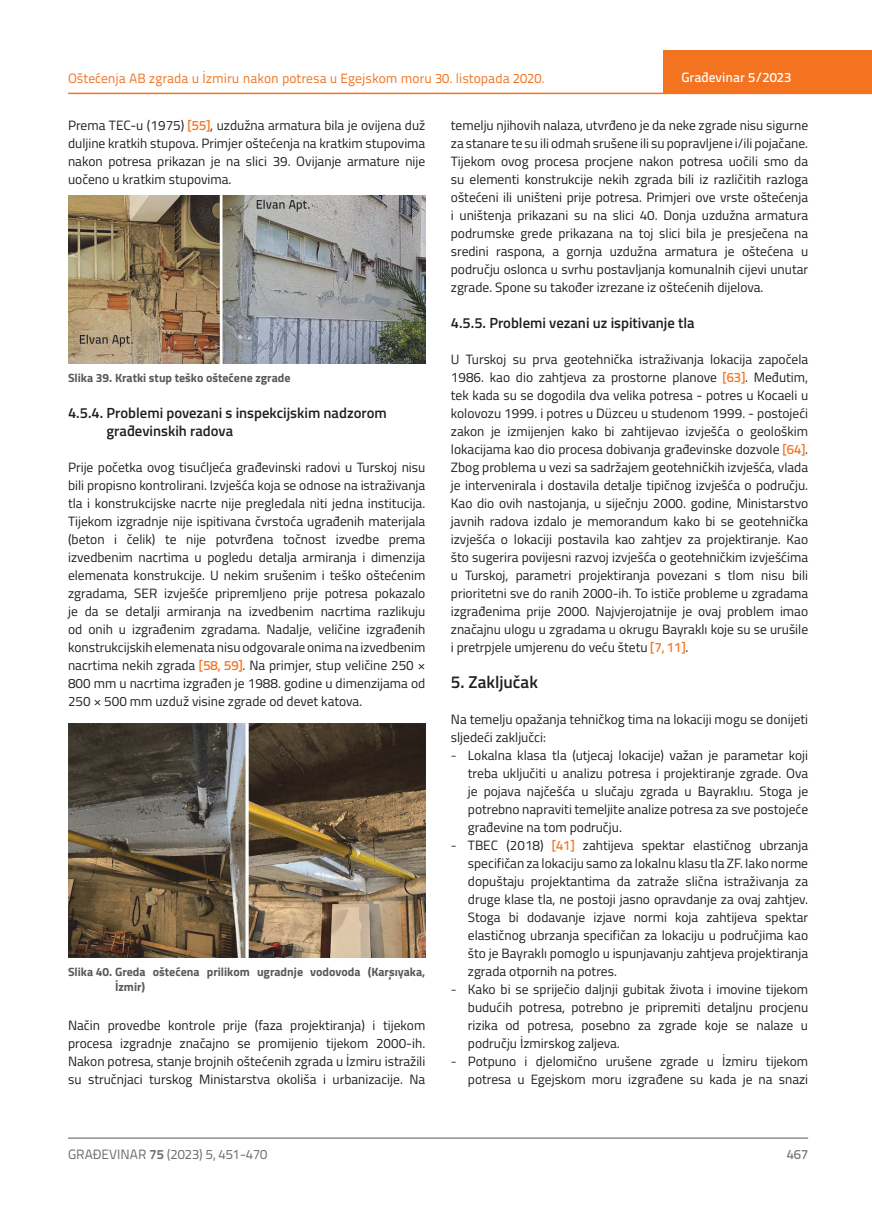
<style>
.page{position:relative;width:872px;height:1212px;background:#fff}
.page>*{position:absolute;margin:0;border:0;box-sizing:border-box;transform-origin:0 0}
.t1{font:600 17.25px "Titillium";color:#231f20}
.t2{font:600 14.7px/18px "Titillium";color:#231f20}
.t3{font:13.5px/18px "Titillium";color:#231f20;text-align:justify}
.t4{font:13.5px "Titillium Text 22 L";color:#f47321}
.t5{font:13.5px "Titillium Text 22 L";color:#6c6d70}
.t6{font:500 13.5px "Titillium Text 22 L";color:#fff}
.t7{font:500 13.5px "Titillium Text 22 L";color:#787a7d}
.t8{font:700 12px/15px "Titillium";color:#57585a}
.s1{font-family:"Titillium Text 22 L";font-weight:500;color:#f47321}
.s2{font-family:"Titillium Text 22 L";font-weight:300}
.s3{font-weight:700}
</style>
<div class="page">
<hr style="left:68px;top:93px;width:804px;height:1px;background:#f47321">
<div style="left:663px;top:50px;width:209px;height:44px;background:#f47321"></div>
<hr style="left:68px;top:1138px;width:740px;height:1px;background:#57585a">
<img style="left:68px;top:196px;width:357px;height:168px">
<img style="left:68px;top:723px;width:357px;height:234px">
<p class="t4" style="left:68px;top:68px;width:478px">Oštećenja AB zgrada u İzmiru nakon potresa u Egejskom moru 30. listopada 2020.</p>
<p class="t3" style="left:68px;top:115px;width:359px">Prema TEC-u (1975) <span class="s1">[55]</span>, uzdužna armatura bila je ovijena duž duljine kratkih stupova. Primjer oštećenja na kratkim stupovima nakon potresa prikazan je na slici 39. Ovijanje armature nije uočeno u kratkim stupovima.</p>
<p class="t6" style="left:681px;top:67px;width:111px">Građevinar 5/2023</p>
<p class="t3" style="left:451px;top:115px;width:359px">temelju njihovih nalaza, utvrđeno je da neke zgrade nisu sigurne za stanare te su ili odmah srušene ili su popravljene i/ili pojačane.<br>Tijekom ovog procesa procjene nakon potresa uočili smo da su elementi konstrukcije nekih zgrada bili iz različitih razloga oštećeni ili uništeni prije potresa. Primjeri ove vrste oštećenja i uništenja prikazani su na slici 40. Donja uzdužna armatura podrumske grede prikazana na toj slici bila je presječena na sredini raspona, a gornja uzdužna armatura je oštećena u području oslonca u svrhu postavljanja komunalnih cijevi unutar zgrade. Spone su također izrezane iz oštećenih dijelova.</p>
<p class="t2" style="left:451px;top:313px;width:245px">4.5.5. Problemi vezani uz ispitivanje tla</p>
<p class="t3" style="left:451px;top:349px;width:359px">U Turskoj su prva geotehnička istraživanja lokacija započela 1986. kao dio zahtjeva za prostorne planove <span class="s1">[63]</span>. Međutim, tek kada su se dogodila dva velika potresa - potres u Kocaeli u kolovozu 1999. i potres u Düzceu u studenom 1999. - postojeći zakon je izmijenjen kako bi zahtijevao izvješća o geološkim lokacijama kao dio procesa dobivanja građevinske dozvole <span class="s1">[64]</span>.<br>Zbog problema u vezi sa sadržajem geotehničkih izvješća, vlada je intervenirala i dostavila detalje tipičnog izvješća o području.<br>Kao dio ovih nastojanja, u siječnju 2000. godine, Ministarstvo javnih radova izdalo je memorandum kako bi se geotehnička izvješća o lokaciji postavila kao zahtjev za projektiranje. Kao što sugerira povijesni razvoj izvješća o geotehničkim izvješćima u Turskoj, parametri projektiranja povezani s tlom nisu bili prioritetni sve do ranih 2000-ih. To ističe probleme u zgradama izgrađenima prije 2000. Najvjerojatnije je ovaj problem imao značajnu ulogu u zgradama u okrugu Bayraklı koje su se urušile i pretrpjele umjerenu do veću štetu <span class="s1">[7, 11]</span>.</p>
<p class="t1" style="left:451px;top:669px;width:89px">5. Zaključak</p>
<p class="t3" style="left:451px;top:710px;width:359px">Na temelju opažanja tehničkog tima na lokaciji mogu se donijeti sljedeći zaključci:</p>
<p class="t3" style="left:468px;top:746px;width:342px;text-indent:-17px"><span class="s2">-</span> Lokalna klasa tla (utjecaj lokacije) važan je parametar koji treba uključiti u analizu potresa i projektiranje zgrade. Ova je pojava najčešća u slučaju zgrada u Bayraklıu. Stoga je potrebno napraviti temeljite analize potresa za sve postojeće građevine na tom području.</p>
<p class="t3" style="left:468px;top:836px;width:342px;text-indent:-17px"><span class="s2">-</span> TBEC (2018) <span class="s1">[41]</span> zahtijeva spektar elastičnog ubrzanja specifičan za lokaciju samo za lokalnu klasu tla ZF. Iako norme dopuštaju projektantima da zatraže slična istraživanja za druge klase tla, ne postoji jasno opravdanje za ovaj zahtjev.<br>Stoga bi dodavanje izjave normi koja zahtijeva spektar elastičnog ubrzanja specifičan za lokaciju u područjima kao što je Bayraklı pomoglo u ispunjavanju zahtjeva projektiranja zgrada otpornih na potres.</p>
<p class="t3" style="left:468px;top:980px;width:342px;text-indent:-17px"><span class="s2">-</span> Kako bi se spriječio daljnji gubitak života i imovine tijekom budućih potresa, potrebno je pripremiti detaljnu procjenu rizika od potresa, posebno za zgrade koje se nalaze u području İzmirskog zaljeva.</p>
<p class="t3" style="left:451px;top:1052px;width:359px;text-align:right"><span class="s2">-</span> Potpuno i djelomično urušene zgrade u İzmiru tijekom potresa u Egejskom moru izgrađene su kada je na snazi</p>
<p class="t8" style="left:68px;top:369px;width:224px">Slika 39. Kratki stup teško oštećene zgrade</p>
<p class="t2" style="left:107px;top:403px;width:282px;text-indent:-38px">4.5.4. Problemi povezani s inspekcijskim nadzorom građevinskih radova</p>
<p class="t3" style="left:68px;top:457px;width:359px">Prije početka ovog tisućljeća građevinski radovi u Turskoj nisu bili propisno kontrolirani. Izvješća koja se odnose na istraživanja tla i konstrukcijske nacrte nije pregledala niti jedna institucija.<br>Tijekom izgradnje nije ispitivana čvrstoća ugrađenih materijala (beton i čelik) te nije potvrđena točnost izvedbe prema izvedbenim nacrtima u pogledu detalja armiranja i dimenzija elemenata konstrukcije. U nekim srušenim i teško oštećenim zgradama, SER izvješće pripremljeno prije potresa pokazalo je da se detalji armiranja na izvedbenim nacrtima razlikuju od onih u izgrađenim zgradama. Nadalje, veličine izgrađenih konstrukcijskih elemenata nisu odgovarale onima na izvedbenim nacrtima nekih zgrada <span class="s1">[58, 59]</span>. Na primjer, stup veličine 250 × 800 mm u nacrtima izgrađen je 1988. godine u dimenzijama od 250 × 500 mm uzduž visine zgrade od devet katova.</p>
<p class="t8" style="left:115px;top:964px;width:312px;text-indent:-47px">Slika 40. Greda oštećena prilikom ugradnje vodovoda (Karşıyaka,<br>İzmir)</p>
<p class="t3" style="left:68px;top:1016px;width:359px">Način provedbe kontrole prije (faza projektiranja) i tijekom procesa izgradnje značajno se promijenio tijekom 2000-ih.<br>Nakon potresa, stanje brojnih oštećenih zgrada u İzmiru istražili su stručnjaci turskog Ministarstva okoliša i urbanizacije. Na</p>
<p class="t5" style="left:68px;top:1144px;width:201px">GRAĐEVINAR <span class="s3">75</span> (2023) 5, 451-470</p>
<p class="t7" style="left:786px;top:1144px;width:23px">467</p>
</div>
